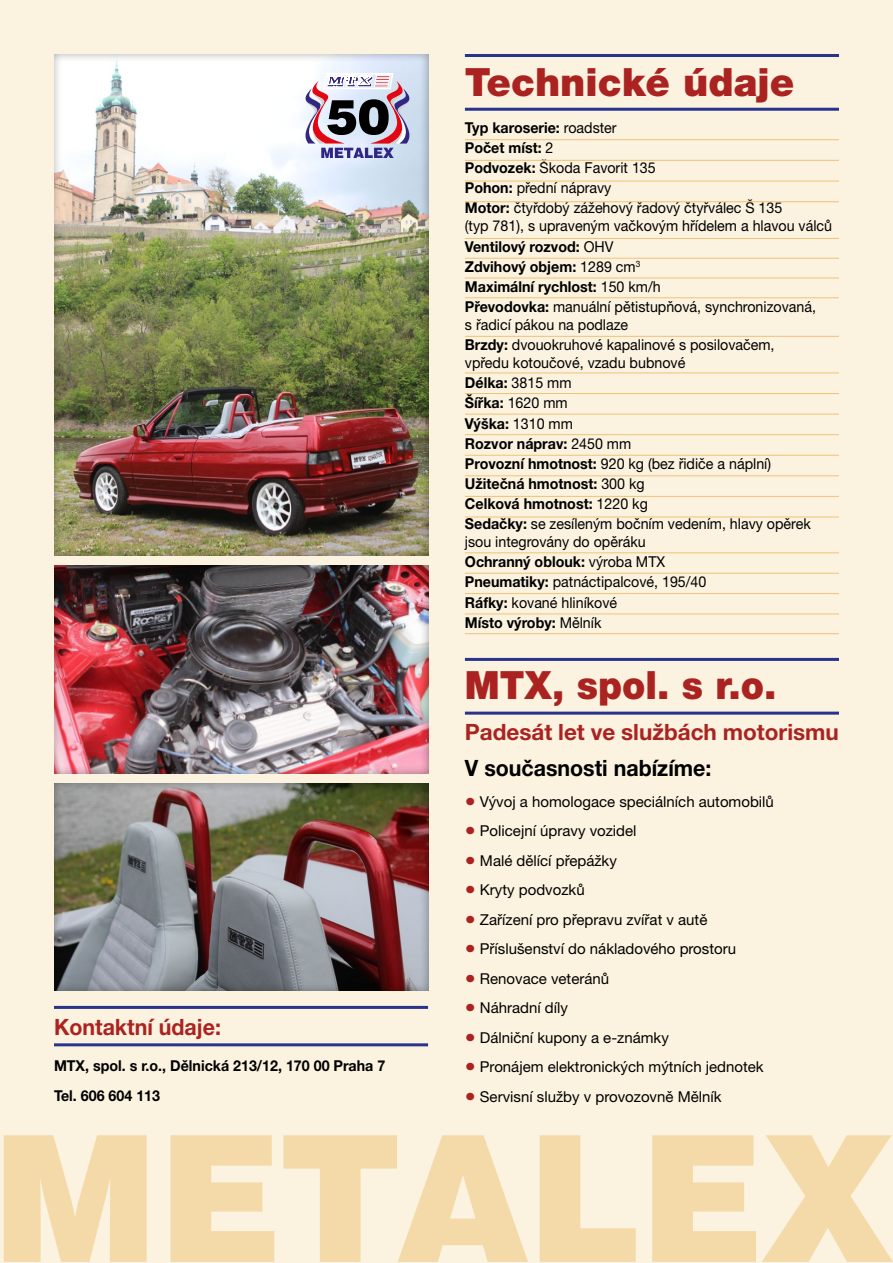
<style>
.page{position:relative;width:893px;height:1263px;background:#fbf2df}
.page>*{position:absolute;margin:0;border:0;box-sizing:border-box;transform-origin:0 0}
.t1{font:900 39px "Helvetica Neue CE";color:#ab2321}
.t2{font:900 39px "Helvetica Neue CE";color:#ab2321;scale:.95 1}
.t3{font:700 22.5px "Helvetica Neue CE";color:#ab2321}
.t4{font:700 22.5px "Helvetica Neue CE";color:#000;scale:.95 1}
.t5{font:700 22.5px "Helvetica Neue CE";color:#ab2321;scale:.95 1}
.t6{font:15px/20.1px "Helvetica Neue CE";color:#000;scale:.95 1}
.t7{font:15px "Helvetica Neue CE";color:#000}
.t8{font:700 15px/29.7px "Helvetica Neue CE";color:#000;scale:.95 1}
.s1{font-weight:700}
.s2{font-weight:700;font-size:21px;color:#ab2321}
</style>
<div class="page">
<svg style="left:4px;top:1135px;width:889px;height:127px;fill:#f4daa8"></svg>
<hr style="left:465px;top:54px;width:374px;height:3px;background:#28348b">
<hr style="left:465px;top:658px;width:374px;height:3px;background:#28348b">
<hr style="left:465px;top:108px;width:374px;height:3px;background:#28348b">
<hr style="left:465px;top:712px;width:374px;height:3px;background:#28348b">
<div style="left:42px;top:43px;width:400px;height:513px;background:#000;opacity:.35"></div>
<div style="left:41px;top:555px;width:402px;height:219px;background:#000;opacity:.35"></div>
<div style="left:41px;top:771px;width:402px;height:221px;background:#000;opacity:.35"></div>
<hr style="left:465px;top:139px;width:374px;height:1px;background:#f1c377">
<hr style="left:465px;top:278px;width:374px;height:1px;background:#f1c377">
<hr style="left:465px;top:414px;width:374px;height:1px;background:#f1c377">
<hr style="left:465px;top:552px;width:374px;height:1px;background:#f1c377">
<hr style="left:465px;top:181px;width:374px;height:1px;background:#f1c377">
<hr style="left:465px;top:455px;width:374px;height:1px;background:#f1c377">
<hr style="left:465px;top:593px;width:374px;height:1px;background:#f1c377">
<hr style="left:465px;top:160px;width:374px;height:1px;background:#f1c377">
<hr style="left:465px;top:297px;width:374px;height:1px;background:#f1c377">
<hr style="left:465px;top:434px;width:374px;height:1px;background:#f1c377">
<hr style="left:465px;top:573px;width:374px;height:1px;background:#f1c377">
<hr style="left:465px;top:201px;width:374px;height:1px;background:#f1c377">
<hr style="left:465px;top:336px;width:374px;height:1px;background:#f1c377">
<hr style="left:465px;top:475px;width:374px;height:1px;background:#f1c377">
<hr style="left:465px;top:614px;width:374px;height:1px;background:#f1c377">
<hr style="left:465px;top:238px;width:374px;height:1px;background:#f1c377">
<hr style="left:465px;top:373px;width:374px;height:1px;background:#f1c377">
<hr style="left:465px;top:517px;width:374px;height:1px;background:#f1c377">
<hr style="left:465px;top:258px;width:374px;height:1px;background:#f1c377">
<hr style="left:465px;top:393px;width:374px;height:1px;background:#f1c377">
<hr style="left:465px;top:496px;width:374px;height:1px;background:#f1c377">
<hr style="left:465px;top:633px;width:374px;height:1px;background:#f1c377">
<svg style="left:305px;top:74px;width:105px;height:84px"></svg>
<hr style="left:54px;top:1006px;width:374px;height:3px;background:#28348b">
<hr style="left:54px;top:1043px;width:374px;height:3px;background:#28348b">
<h2 class="t5" style="left:54px;top:1013px;width:177px">Kontaktní údaje:</h2>
<p class="t8" style="left:54px;top:1052px;width:350px">MTX, spol. s r.o., Dělnická 213/12, 170 00 Praha 7<br>Tel. 606 604 113</p>
<h1 class="t1" style="left:465px;top:58px;width:331px">Technické údaje</h1>
<p class="t6" style="left:465px;top:119px;width:336px"><span class="s1">Typ karoserie:</span> roadster<br><span class="s1">Počet míst:</span> 2<br><span class="s1">Podvozek:</span> Škoda Favorit 135<br><span class="s1">Pohon:</span> přední nápravy<br><span class="s1">Motor:</span> čtyřdobý zážehový řadový čtyřválec Š 135</p>
<p class="t6" style="left:465px;top:217px;width:388px">(typ 781), s upraveným vačkovým hřídelem a hlavou válců <span class="s1">Ventilový rozvod:</span> OHV<br><span class="s1">Zdvihový objem:</span> 1289 cm<sup>3<br></sup><span class="s1">Maximální rychlost:</span> 150 km/h<br><span class="s1">Převodovka:</span> manuální pětistupňová, synchronizovaná,</p>
<p class="t6" style="left:465px;top:316px;width:327px">s řadicí pákou na podlaze<br><span class="s1">Brzdy:</span> dvouokruhové kapalinové s posilovačem,</p>
<p class="t6" style="left:465px;top:354px;width:365px">vpředu kotoučové, vzadu bubnové<br><span class="s1">Délka:</span> 3815 mm<br><span class="s1">Šířka:</span> 1620 mm<br><span class="s1">Výška:</span> 1310 mm<br><span class="s1">Rozvor náprav:</span> 2450 mm<br><span class="s1">Provozní hmotnost:</span> 920 kg (bez řidiče a náplní)<br><span class="s1">Užitečná hmotnost:</span> 300 kg<br><span class="s1">Celková hmotnost:</span> 1220 kg<br><span class="s1">Sedačky:</span> se zesíleným bočním vedením, hlavy opěrek</p>
<p class="t6" style="left:465px;top:533px;width:256px">jsou integrovány do opěráku<br><span class="s1">Ochranný oblouk:</span> výroba MTX<br><span class="s1">Pneumatiky:</span> patnáctipalcové, 195/40<br><span class="s1">Ráfky:</span> kované hliníkové<br><span class="s1">Místo výroby:</span> Mělník</p>
<h1 class="t2" style="left:465px;top:661px;width:330px">MTX, spol. s r.o.</h1>
<h2 class="t3" style="left:465px;top:718px;width:376px">Padesát let ve službách motorismu</h2>
<h2 class="t4" style="left:465px;top:754px;width:261px">V současnosti nabízíme:</h2>
<p class="t7" style="left:465px;top:792px;width:310px"><span class="s2">•</span> Vývoj a homologace speciálních automobilů</p>
<p class="t7" style="left:465px;top:822px;width:173px"><span class="s2">•</span> Policejní úpravy vozidel</p>
<p class="t7" style="left:465px;top:851px;width:153px"><span class="s2">•</span> Malé dělící přepážky</p>
<p class="t7" style="left:465px;top:881px;width:121px"><span class="s2">•</span> Kryty podvozků</p>
<p class="t7" style="left:465px;top:910px;width:244px"><span class="s2">•</span> Zařízení pro přepravu zvířat v autě</p>
<p class="t7" style="left:465px;top:940px;width:273px"><span class="s2">•</span> Příslušenství do nákladového prostoru</p>
<p class="t7" style="left:465px;top:969px;width:146px"><span class="s2">•</span> Renovace veteránů</p>
<p class="t7" style="left:465px;top:999px;width:105px"><span class="s2">•</span> Náhradní díly</p>
<p class="t7" style="left:465px;top:1028px;width:205px"><span class="s2">•</span> Dálniční kupony a e-známky</p>
<p class="t7" style="left:465px;top:1058px;width:300px"><span class="s2">•</span> Pronájem elektronických mýtních jednotek</p>
<p class="t7" style="left:465px;top:1087px;width:258px"><span class="s2">•</span> Servisní služby v provozovně Mělník</p>
</div>
